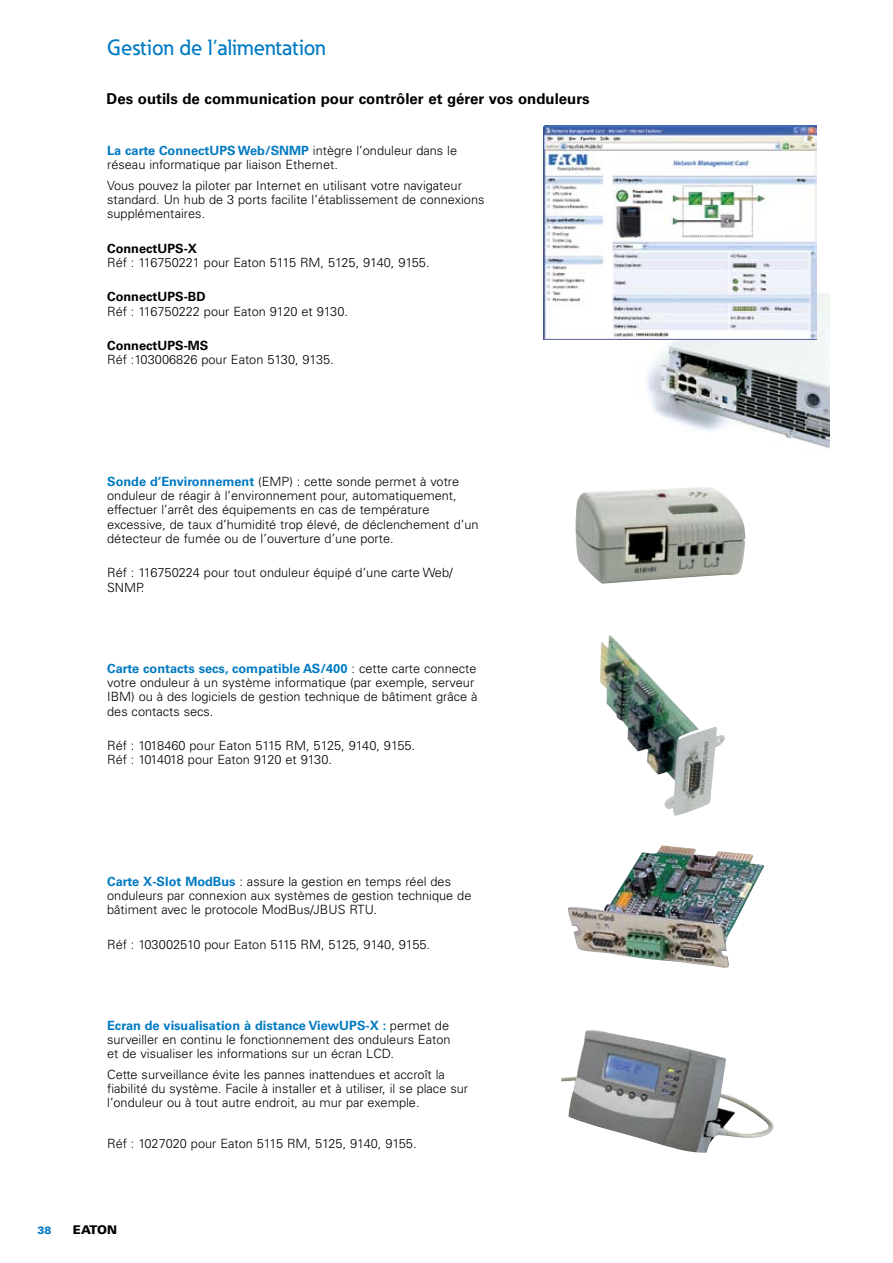
<style>
.page{position:relative;width:893px;height:1263px;background:#fff}
.page>*{position:absolute;margin:0;border:0;box-sizing:border-box;transform-origin:0 0}
.t1{font:500 21.75px "Eaton";color:#007ac2}
.t2{font:700 15px "Univers LT";color:#000}
.t3{font:300 12.75px/14.2px "Univers LT";color:#000}
.t4{font:700 12.75px "Univers LT";color:#000}
.t5{font:900 12px "Univers LT";letter-spacing:-.02em;color:#000}
.t6{font:900 10.5px "Univers LT";color:#007ac2}
.s1{font-weight:700;color:#007ac2}
</style>
<div class="page">
<img style="left:561px;top:1030px;width:213px;height:123px">
<img style="left:617px;top:294px;width:212px;height:155px">
<img style="left:568px;top:845px;width:196px;height:123px">
<img style="left:600px;top:635px;width:125px;height:181px">
<img style="left:575px;top:487px;width:171px;height:97px">
<img style="left:544px;top:125px;width:272px;height:214px">
<h1 class="t1" style="left:107px;top:34px;width:220px">Gestion de l’alimentation</h1>
<p class="t2" style="left:107px;top:90px;width:485px">Des outils de communication pour contrôler et gérer vos onduleurs</p>
<p class="t3" style="left:107px;top:143px;width:351px"><span class="s1">La carte ConnectUPS Web/SNMP</span> intègre l’onduleur dans le réseau informatique par liaison Ethernet.</p>
<p class="t3" style="left:107px;top:178px;width:379px">Vous pouvez la piloter par Internet en utilisant votre navigateur standard. Un hub de 3 ports facilite l’établissement de connexions supplémentaires.</p>
<p class="t4" style="left:107px;top:241px;width:91px">ConnectUPS-X</p>
<p class="t3" style="left:107px;top:255px;width:324px">Réf : 116750221 pour Eaton 5115 RM, 5125, 9140, 9155.</p>
<p class="t4" style="left:107px;top:289px;width:100px">ConnectUPS-BD</p>
<p class="t3" style="left:107px;top:304px;width:242px">Réf : 116750222 pour Eaton 9120 et 9130.</p>
<p class="t4" style="left:107px;top:338px;width:103px">ConnectUPS-MS</p>
<p class="t3" style="left:107px;top:353px;width:228px">Réf :103006826 pour Eaton 5130, 9135.</p>
<p class="t3" style="left:107px;top:474px;width:373px"><span class="s1">Sonde d’Environnement</span> (EMP) : cette sonde permet à votre onduleur de réagir à l’environnement pour, automatiquement, effectuer l’arrêt des équipements en cas de température excessive, de taux d’humidité trop élevé, de déclenchement d’un détecteur de fumée ou de l’ouverture d’une porte.</p>
<p class="t3" style="left:107px;top:566px;width:347px">Réf : 116750224 pour tout onduleur équipé d’une carte Web/<br>SNMP.</p>
<p class="t3" style="left:107px;top:661px;width:372px"><span class="s1">Carte contacts secs, compatible AS/400</span> : cette carte connecte votre onduleur à un système informatique (par exemple, serveur IBM) ou à des logiciels de gestion technique de bâtiment grâce à des contacts secs.</p>
<p class="t3" style="left:107px;top:738px;width:309px">Réf : 1018460 pour Eaton 5115 RM, 5125, 9140, 9155.<br>Réf : 1014018 pour Eaton 9120 et 9130.</p>
<p class="t3" style="left:107px;top:874px;width:366px"><span class="s1">Carte X-Slot ModBus</span> : assure la gestion en temps réel des onduleurs par connexion aux systèmes de gestion technique de bâtiment avec le protocole ModBus/JBUS RTU.</p>
<p class="t3" style="left:107px;top:937px;width:324px">Réf : 103002510 pour Eaton 5115 RM, 5125, 9140, 9155.</p>
<p class="t3" style="left:107px;top:1018px;width:345px;text-align:justify"><span class="s1">Ecran de visualisation à distance ViewUPS-X :</span> permet de surveiller en continu le fonctionnement des onduleurs Eaton et de visualiser les informations sur un écran LCD.</p>
<p class="t3" style="left:107px;top:1067px;width:362px">Cette surveillance évite les pannes inattendues et accroît la fiabilité du système. Facile à installer et à utiliser, il se place sur l’onduleur ou à tout autre endroit, au mur par exemple.</p>
<p class="t3" style="left:107px;top:1136px;width:311px">Réf : 1027020 pour Eaton 5115 RM, 5125, 9140, 9155.</p>
<p class="t6" style="left:37px;top:1224px;width:16px">38</p>
<p class="t5" style="left:73px;top:1222px;width:46px">EATON</p>
</div>
